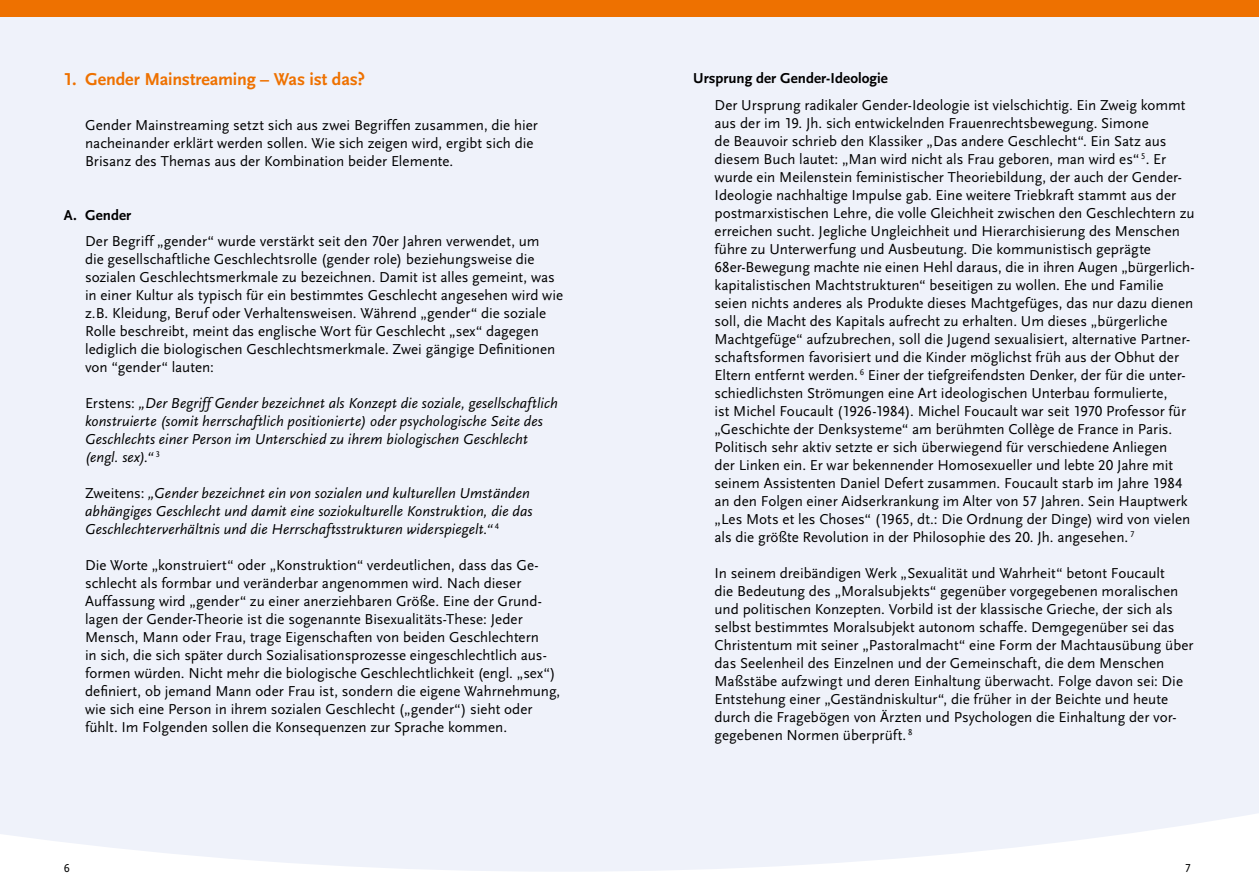
<style>
.page{position:relative;width:1259px;height:893px;background:#fff}
.page>*{position:absolute;margin:0;border:0;box-sizing:border-box;transform-origin:0 0}
.t1{font:700 18px "Scala Sans LF";letter-spacing:-.01em;color:#ee7100}
.t2{font:15px/18px "Scala Sans LF";color:#000}
.t3{font:italic 15px/18px "Scala Sans LF";letter-spacing:.005em;color:#000}
.t4{font:700 15px "Scala Sans LF";color:#000}
.t5{font:12px "Scala Sans LF";color:#000}
.s1{font-style:normal}
</style>
<div class="page">
<div style="left:0;top:17px;width:1259px;height:855px;background:#eff2fa"></div>
<div style="left:0;top:0;width:1259px;height:17px;background:#ee7100"></div>
<p class="t1" style="left:64px;top:69px;width:303px">1. Gender Mainstreaming – Was ist das?</p>
<p class="t2" style="left:85px;top:116px;width:454px">Gender Mainstreaming setzt sich aus zwei Begriffen zusammen, die hier nacheinander erklärt werden sollen. Wie sich zeigen wird, ergibt sich die<br>Brisanz des Themas aus der Kombination beider Elemente.</p>
<p class="t4" style="left:64px;top:206px;width:69px">A. Gender</p>
<p class="t2" style="left:85px;top:233px;width:479px">Der Begriff „gender“ wurde verstärkt seit den 70er Jahren verwendet, um<br>die gesellschaftliche Geschlechtsrolle (gender role) beziehungsweise die sozialen Geschlechtsmerkmale zu bezeichnen. Damit ist alles gemeint, was in einer Kultur als typisch für ein bestimmtes Geschlecht angesehen wird wie z.B. Kleidung, Beruf oder Verhaltensweisen. Während „gender“ die soziale Rolle beschreibt, meint das englische Wort für Geschlecht „sex“ dagegen lediglich die biologischen Geschlechtsmerkmale. Zwei gängige Definitionen von “gender“ lauten:</p>
<p class="t3" style="left:85px;top:395px;width:474px"><span class="s1">Erstens:</span> „Der Begriff Gender bezeichnet als Konzept die soziale, gesellschaftlich konstruierte (somit herrschaftlich positionierte) oder psychologische Seite des Geschlechts einer Person im Unterschied zu ihrem biologischen Geschlecht (engl. sex).“ <sup>3</sup></p>
<p class="t3" style="left:85px;top:485px;width:449px"><span class="s1">Zweitens:</span> „Gender bezeichnet ein von sozialen und kulturellen Umständen abhängiges Geschlecht und damit eine soziokulturelle Konstruktion, die das<br>Geschlechterverhältnis und die Herrschaftsstrukturen widerspiegelt.“ <sup>4</sup></p>
<p class="t2" style="left:85px;top:557px;width:477px">Die Worte „konstruiert“ oder „Konstruktion“ verdeutlichen, dass das Ge&shy;schlecht als formbar und veränderbar angenommen wird. Nach dieser Auffassung wird „gender“ zu einer anerziehbaren Größe. Eine der Grund&shy;lagen der Gender-Theorie ist die sogenannte Bisexualitäts-These: Jeder Mensch, Mann oder Frau, trage Eigenschaften von beiden Geschlechtern<br>in sich, die sich später durch Sozialisationsprozesse eingeschlechtlich aus&shy;formen würden. Nicht mehr die biologische Geschlechtlichkeit (engl. „sex“) definiert, ob jemand Mann oder Frau ist, sondern die eigene Wahrnehmung, wie sich eine Person in ihrem sozialen Geschlecht („gender“) sieht oder fühlt. Im Folgenden sollen die Konsequenzen zur Sprache kommen.</p>
<p class="t4" style="left:693px;top:69px;width:196px">Ursprung der Gender-Ideologie</p>
<p class="t2" style="left:714px;top:96px;width:482px">Der Ursprung radikaler Gender-Ideologie ist vielschichtig. Ein Zweig kommt aus der im 19. Jh. sich entwickelnden Frauenrechtsbewegung. Simone<br>de Beauvoir schrieb den Klassiker „Das andere Geschlecht“. Ein Satz aus diesem Buch lautet: „Man wird nicht als Frau geboren, man wird es“ <sup>5</sup>. Er wurde ein Meilenstein feministischer Theoriebildung, der auch der Gender-Ideologie nachhaltige Impulse gab. Eine weitere Triebkraft stammt aus der postmarxistischen Lehre, die volle Gleichheit zwischen den Geschlechtern zu erreichen sucht. Jegliche Ungleichheit und Hierarchisierung des Menschen führe zu Unterwerfung und Ausbeutung. Die kommunistisch geprägte 68er-Bewegung machte nie einen Hehl daraus, die in ihren Augen „bürgerlich&shy;kapitalistischen Machtstrukturen“ beseitigen zu wollen. Ehe und Familie seien nichts anderes als Produkte dieses Machtgefüges, das nur dazu dienen soll, die Macht des Kapitals aufrecht zu erhalten. Um dieses „bürgerliche Machtgefüge“ aufzubrechen, soll die Jugend sexualisiert, alternative Partner&shy;schaftsformen favorisiert und die Kinder möglichst früh aus der Obhut der Eltern entfernt werden. <sup>6</sup> Einer der tiefgreifendsten Denker, der für die unter&shy;schiedlichsten Strömungen eine Art ideologischen Unterbau formulierte,<br>ist Michel Foucault (1926-1984). Michel Foucault war seit 1970 Professor für „Geschichte der Denksysteme“ am berühmten Collège de France in Paris.<br>Politisch sehr aktiv setzte er sich überwiegend für verschiedene Anliegen<br>der Linken ein. Er war bekennender Homosexueller und lebte 20 Jahre mit seinem Assistenten Daniel Defert zusammen. Foucault starb im Jahre 1984 an den Folgen einer Aidserkrankung im Alter von 57 Jahren. Sein Hauptwerk „Les Mots et les Choses“ (1965, dt.: Die Ordnung der Dinge) wird von vielen als die größte Revolution in der Philosophie des 20. Jh. angesehen. <sup>7</sup></p>
<p class="t2" style="left:714px;top:564px;width:480px">In seinem dreibändigen Werk „Sexualität und Wahrheit“ betont Foucault<br>die Bedeutung des „Moralsubjekts“ gegenüber vorgegebenen moralischen und politischen Konzepten. Vorbild ist der klassische Grieche, der sich als selbst bestimmtes Moralsubjekt autonom schaffe. Demgegenüber sei das Christentum mit seiner „Pastoralmacht“ eine Form der Machtausübung über das Seelenheil des Einzelnen und der Gemeinschaft, die dem Menschen Maßstäbe aufzwingt und deren Einhaltung überwacht. Folge davon sei: Die Entstehung einer „Geständniskultur“, die früher in der Beichte und heute durch die Fragebögen von Ärzten und Psychologen die Einhaltung der vor&shy;gegebenen Normen überprüft. <sup>8</sup></p>
<p class="t5" style="left:64px;top:861px;width:7px">6</p>
<p class="t5" style="left:1185px;top:861px;width:7px">7</p>
</div>
